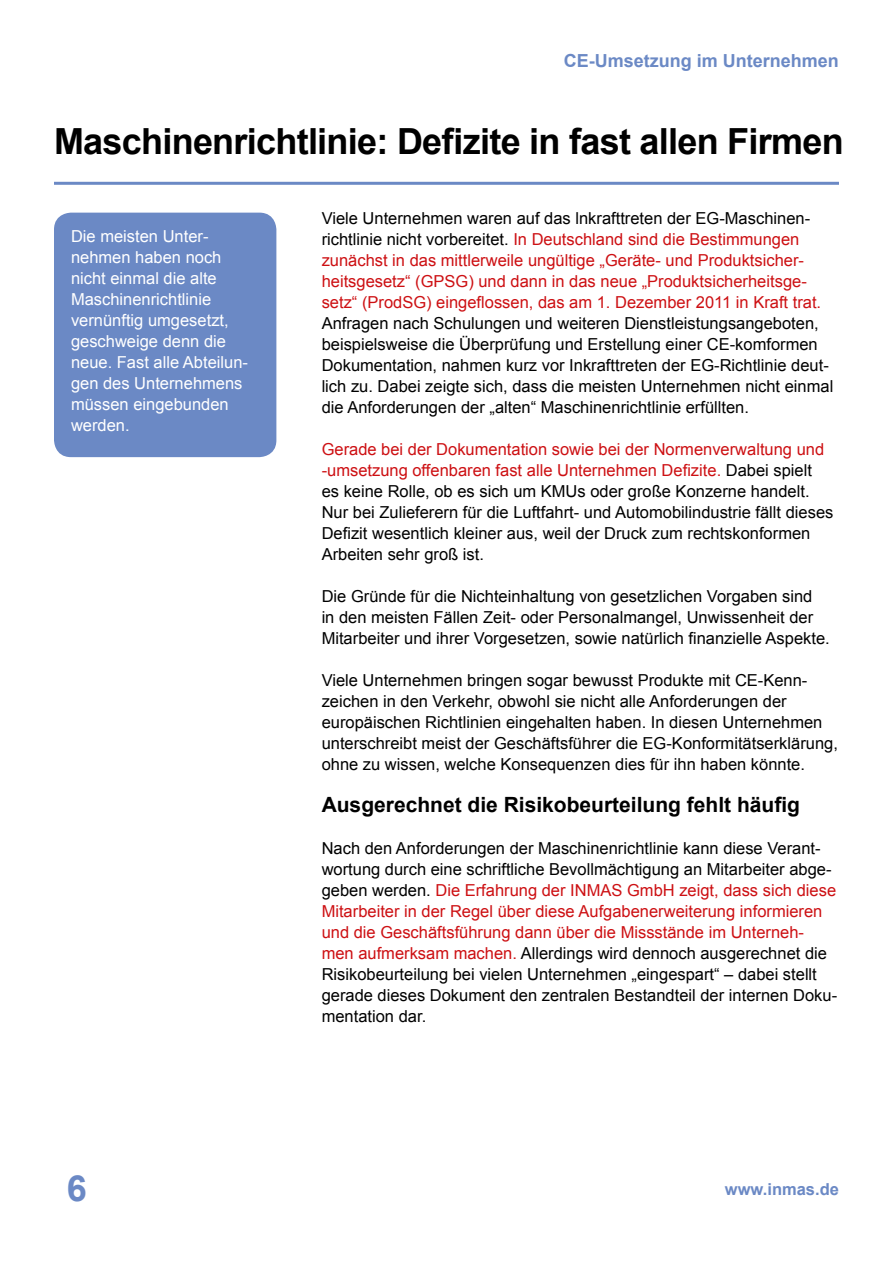
<style>
.page{position:relative;width:893px;height:1263px;background:#fff}
.page>*{position:absolute;margin:0;border:0;box-sizing:border-box;transform-origin:0 0}
.t1{font:700 36px "Arial";letter-spacing:-.02em;color:#000}
.t2{font:700 36px "Arial";color:#6b89c5}
.t3{font:700 21px "Arial";color:#000}
.t4{font:700 18px "Arial";color:#6b89c5}
.t5{font:16.5px/21px "Arial";color:#000}
.t6{font:16.5px/21px "Arial";color:#cd1013}
.t7{font:16.5px/21px "Arial";color:#fff}
.t8{font:700 16.5px "Arial";color:#6b89c5}
.s1{color:#000}
.s2{color:#cd1013}
</style>
<div class="page">
<hr style="left:54px;top:182px;width:785px;height:3px;background:#6b89c5">
<div style="left:54px;top:213px;width:222px;height:244px;background:#6b89c5;border-radius:17px"></div>
<p class="t4" style="left:564px;top:49px;width:277px">CE-Umsetzung im Unternehmen</p>
<h1 class="t1" style="left:54px;top:117px;width:791px">Maschinenrichtlinie: Defizite in fast allen Firmen</h1>
<p class="t7" style="left:71px;top:226px;width:179px">Die meisten Unter&shy;nehmen haben noch nicht einmal die alte<br>Maschinenrichtlinie vernünftig umgesetzt, geschweige denn die neue. Fast alle Abteilun&shy;gen des Unternehmens müssen eingebunden werden.</p>
<h1 class="t2" style="left:67px;top:1165px;width:22px">6</h1>
<p class="t6" style="left:322px;top:207px;width:501px"><span class="s1">Viele Unternehmen waren auf das lnkrafttreten der EG-Maschinen&shy;richtlinie nicht vorbereitet.</span> In Deutschland sind die Bestimmungen zunächst in das mittlerweile ungültige „Geräte- und Produktsicher&shy;heitsgesetz“ (GPSG) und dann in das neue „Produktsicherheitsge&shy;setz“ (ProdSG) eingeflossen, das am 1. Dezember 2011 in Kraft trat.</p>
<p class="t5" style="left:322px;top:312px;width:513px">Anfragen nach Schulungen und weiteren Dienstleistungsangeboten, beispielsweise die Überprüfung und Erstellung einer CE-komformen Dokumentation, nahmen kurz vor Inkrafttreten der EG-Richtlinie deut&shy;lich zu. Dabei zeigte sich, dass die meisten Unternehmen nicht einmal die Anforderungen der „alten“ Maschinenrichtlinie erfüllten.</p>
<p class="t5" style="left:322px;top:438px;width:513px"><span class="s2">Gerade bei der Dokumentation sowie bei der Normenverwaltung und -umsetzung offenbaren fast alle Unternehmen Defizite.</span> Dabei spielt es keine Rolle, ob es sich um KMUs oder große Konzerne handelt.<br>Nur bei Zulieferern für die Luftfahrt- und Automobilindustrie fällt dieses Defizit wesentlich kleiner aus, weil der Druck zum rechtskonformen Arbeiten sehr groß ist.</p>
<p class="t5" style="left:322px;top:585px;width:510px">Die Gründe für die Nichteinhaltung von gesetzlichen Vorgaben sind<br>in den meisten Fällen Zeit- oder Personalmangel, Unwissenheit der<br>Mitarbeiter und ihrer Vorgesetzen, sowie natürlich finanzielle Aspekte.</p>
<p class="t5" style="left:322px;top:669px;width:518px">Viele Unternehmen bringen sogar bewusst Produkte mit CE-Kenn&shy;zeichen in den Verkehr, obwohl sie nicht alle Anforderungen der europäischen Richtlinien eingehalten haben. In diesen Unternehmen unterschreibt meist der Geschäftsführer die EG-Konformitätserklärung, ohne zu wissen, welche Konsequenzen dies für ihn haben könnte.</p>
<p class="t3" style="left:322px;top:790px;width:480px">Ausgerechnet die Risikobeurteilung fehlt häufig</p>
<p class="t5" style="left:322px;top:837px;width:517px">Nach den Anforderungen der Maschinenrichtlinie kann diese Verant&shy;wortung durch eine schriftliche Bevollmächtigung an Mitarbeiter abge&shy;geben werden. <span class="s2">Die Erfahrung der INMAS GmbH zeigt, dass sich diese Mitarbeiter in der Regel über diese Aufgabenerweiterung informieren und die Geschäftsführung dann über die Missstände im Unterneh&shy;men aufmerksam machen.</span> Allerdings wird dennoch ausgerechnet die Risikobeurteilung bei vielen Unternehmen „eingespart“ – dabei stellt gerade dieses Dokument den zentralen Bestandteil der internen Doku&shy;mentation dar.</p>
<p class="t8" style="left:725px;top:1178px;width:115px">www.inmas.de</p>
</div>
